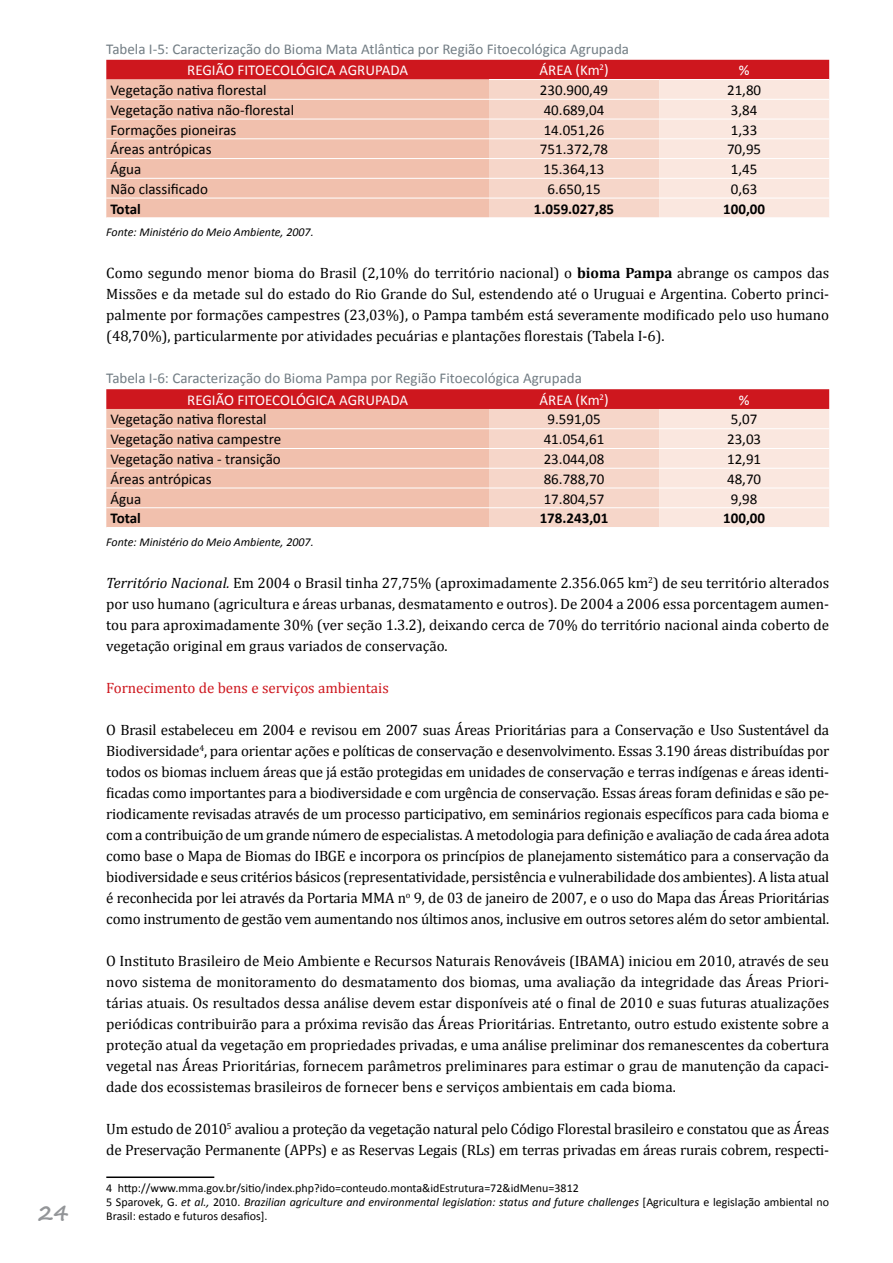
<style>
.page{position:relative;width:893px;height:1263px;background:#fff}
.page>*{position:absolute;margin:0;border:0;box-sizing:border-box;transform-origin:0 0}
.t1{font:700 21px "Segoe Print";color:#939598}
.t2{font:15px/21px "Cambria";letter-spacing:-.015em;color:#000;text-align:justify}
.t3{font:15px "Calibri";color:#000}
.t4{font:15px "Calibri";color:#727d84}
.t5{font:15px "Calibri";color:#fff}
.t6{font:700 15px "Calibri";color:#000}
.t7{font:15px "Cambria";color:#ce171e}
.t8{font:12px/14.4px "Calibri";color:#000}
.t9{font:italic 12px "Calibri";color:#000}
.s1{font-weight:700}
.s2{font-style:italic}
</style>
<div class="page">
<svg style="left:106px;top:60px;width:723px;height:157px;background:#efb7ab"></svg>
<hr style="left:106px;top:99px;width:383px;height:1px;background:#fff">
<hr style="left:489px;top:99px;width:170px;height:1px;background:#fff">
<hr style="left:106px;top:119px;width:383px;height:1px;background:#fff">
<hr style="left:659px;top:119px;width:170px;height:1px;background:#fff">
<hr style="left:106px;top:138px;width:383px;height:1px;background:#fff">
<hr style="left:489px;top:138px;width:170px;height:1px;background:#fff">
<hr style="left:659px;top:138px;width:170px;height:1px;background:#fff">
<hr style="left:106px;top:158px;width:383px;height:1px;background:#fff">
<hr style="left:489px;top:158px;width:170px;height:1px;background:#fff">
<hr style="left:659px;top:158px;width:170px;height:1px;background:#fff">
<hr style="left:106px;top:178px;width:383px;height:1px;background:#fff">
<hr style="left:489px;top:178px;width:170px;height:1px;background:#fff">
<hr style="left:659px;top:178px;width:170px;height:1px;background:#fff">
<hr style="left:106px;top:198px;width:383px;height:1px;background:#fff">
<hr style="left:489px;top:198px;width:170px;height:1px;background:#fff">
<hr style="left:659px;top:198px;width:170px;height:1px;background:#fff">
<hr style="left:489px;top:79px;width:170px;height:1px;background:#fff">
<hr style="left:489px;top:119px;width:170px;height:1px;background:#fff">
<hr style="left:659px;top:79px;width:170px;height:1px;background:#fff">
<hr style="left:659px;top:99px;width:170px;height:1px;background:#fff">
<svg style="left:106px;top:389px;width:723px;height:138px;background:#eeb3a8"></svg>
<hr style="left:106px;top:428px;width:383px;height:1px;background:#fff">
<hr style="left:489px;top:428px;width:170px;height:1px;background:#fff">
<hr style="left:659px;top:428px;width:170px;height:1px;background:#fff">
<hr style="left:106px;top:448px;width:383px;height:1px;background:#fff">
<hr style="left:489px;top:448px;width:170px;height:1px;background:#fff">
<hr style="left:659px;top:448px;width:170px;height:1px;background:#fff">
<hr style="left:106px;top:468px;width:383px;height:1px;background:#fff">
<hr style="left:489px;top:468px;width:170px;height:1px;background:#fff">
<hr style="left:659px;top:468px;width:170px;height:1px;background:#fff">
<hr style="left:106px;top:488px;width:383px;height:1px;background:#fff">
<hr style="left:489px;top:488px;width:170px;height:1px;background:#fff">
<hr style="left:659px;top:488px;width:170px;height:1px;background:#fff">
<hr style="left:106px;top:507px;width:383px;height:1px;background:#fff">
<hr style="left:489px;top:507px;width:170px;height:1px;background:#fff">
<hr style="left:659px;top:507px;width:170px;height:1px;background:#fff">
<hr style="left:106px;top:1176px;width:108px;height:2px;background:#000">
<p class="t4" style="left:106px;top:39px;width:524px">Tabela I-5: Caracterização do Bioma Mata Atlântica por Região Fitoecológica Agrupada</p>
<p class="t5" style="left:187px;top:61px;width:66px">Região Fitoecol</p>
<p class="t5" style="left:296px;top:61px;width:19px">ógica</p>
<p class="t5" style="left:339px;top:61px;width:19px">Agrupada</p>
<p class="t5" style="left:539px;top:61px;width:18px">Área</p>
<p class="t5" style="left:576px;top:61px;width:35px">(km<sup>2</sup>)</p>
<p class="t5" style="left:739px;top:61px;width:12px">%</p>
<p class="t3" style="left:111px;top:81px;width:158px">Vegetação nativa florestal</p>
<p class="t3" style="left:540px;top:81px;width:70px">230.900,49</p>
<p class="t3" style="left:727px;top:81px;width:36px">21,80</p>
<p class="t3" style="left:111px;top:101px;width:185px">Vegetação nativa não-florestal</p>
<p class="t3" style="left:544px;top:101px;width:62px">40.689,04</p>
<p class="t3" style="left:731px;top:101px;width:28px">3,84</p>
<p class="t3" style="left:111px;top:120px;width:127px">Formações pioneiras</p>
<p class="t3" style="left:544px;top:120px;width:62px">14.051,26</p>
<p class="t3" style="left:731px;top:120px;width:28px">1,33</p>
<p class="t3" style="left:111px;top:140px;width:103px">Áreas antrópicas</p>
<p class="t3" style="left:540px;top:140px;width:70px">751.372,78</p>
<p class="t3" style="left:727px;top:140px;width:36px">70,95</p>
<p class="t3" style="left:111px;top:160px;width:32px">Água</p>
<p class="t3" style="left:544px;top:160px;width:62px">15.364,13</p>
<p class="t3" style="left:731px;top:160px;width:28px">1,45</p>
<p class="t3" style="left:111px;top:180px;width:99px">Não classificado</p>
<p class="t3" style="left:547px;top:180px;width:55px">6.650,15</p>
<p class="t3" style="left:731px;top:180px;width:28px">0,63</p>
<p class="t6" style="left:111px;top:199px;width:32px">Total</p>
<p class="t6" style="left:534px;top:199px;width:82px">1.059.027,85</p>
<p class="t6" style="left:723px;top:199px;width:43px">100,00</p>
<p class="t9" style="left:106px;top:225px;width:209px">Fonte: Ministério do Meio Ambiente, 2007.</p>
<p class="t2" style="left:106px;top:263px;width:724px">Como segundo menor bioma do Brasil (2,10% do território nacional) o <span class="s1">bioma Pampa</span> abrange os campos das Missões e da metade sul do estado do Rio Grande do Sul, estendendo até o Uruguai e Argentina. Coberto princi&shy;palmente por formações campestres (23,03%), o Pampa também está severamente modificado pelo uso humano (48,70%), particularmente por atividades pecuárias e plantações florestais (Tabela I-6).</p>
<p class="t4" style="left:106px;top:369px;width:477px">Tabela I-6: Caracterização do Bioma Pampa por Região Fitoecológica Agrupada</p>
<p class="t5" style="left:187px;top:390px;width:66px">Região Fitoecol</p>
<p class="t5" style="left:296px;top:390px;width:19px">ógica</p>
<p class="t5" style="left:339px;top:390px;width:19px">Agrupada</p>
<p class="t5" style="left:539px;top:390px;width:18px">Área</p>
<p class="t5" style="left:576px;top:390px;width:35px">(km<sup>2</sup>)</p>
<p class="t5" style="left:739px;top:390px;width:12px">%</p>
<p class="t3" style="left:111px;top:410px;width:158px">Vegetação nativa florestal</p>
<p class="t3" style="left:547px;top:410px;width:55px">9.591,05</p>
<p class="t3" style="left:731px;top:410px;width:28px">5,07</p>
<p class="t3" style="left:111px;top:430px;width:172px">Vegetação nativa campestre</p>
<p class="t3" style="left:544px;top:430px;width:62px">41.054,61</p>
<p class="t3" style="left:727px;top:430px;width:36px">23,03</p>
<p class="t3" style="left:111px;top:450px;width:172px">Vegetação nativa - transição</p>
<p class="t3" style="left:544px;top:450px;width:62px">23.044,08</p>
<p class="t3" style="left:727px;top:450px;width:36px">12,91</p>
<p class="t3" style="left:111px;top:469px;width:103px">Áreas antrópicas</p>
<p class="t3" style="left:544px;top:469px;width:62px">86.788,70</p>
<p class="t3" style="left:727px;top:469px;width:36px">48,70</p>
<p class="t3" style="left:111px;top:489px;width:32px">Água</p>
<p class="t3" style="left:544px;top:489px;width:62px">17.804,57</p>
<p class="t3" style="left:731px;top:489px;width:28px">9,98</p>
<p class="t6" style="left:111px;top:509px;width:32px">Total</p>
<p class="t6" style="left:540px;top:509px;width:70px">178.243,01</p>
<p class="t6" style="left:723px;top:509px;width:43px">100,00</p>
<p class="t9" style="left:106px;top:534px;width:209px">Fonte: Ministério do Meio Ambiente, 2007.</p>
<p class="t2" style="left:106px;top:572px;width:724px"><span class="s2">Território Nacional.</span> Em 2004 o Brasil tinha 27,75% (aproximadamente 2.356.065 km<sup>2</sup>) de seu território alterados por uso humano (agricultura e áreas urbanas, desmatamento e outros). De 2004 a 2006 essa porcentagem aumen&shy;tou para aproximadamente 30% (ver seção 1.3.2), deixando cerca de 70% do território nacional ainda coberto de vegetação original em graus variados de conservação.</p>
<p class="t7" style="left:106px;top:679px;width:284px">Fornecimento de bens e serviços ambientais</p>
<p class="t2" style="left:106px;top:719px;width:724px">O Brasil estabeleceu em 2004 e revisou em 2007 suas Áreas Prioritárias para a Conservação e Uso Sustentável da Biodiversidade<sup>4</sup>, para orientar ações e políticas de conservação e desenvolvimento. Essas 3.190 áreas distribuídas por todos os biomas incluem áreas que já estão protegidas em unidades de conservação e terras indígenas e áreas identi&shy;ficadas como importantes para a biodiversidade e com urgência de conservação. Essas áreas foram definidas e são pe&shy;riodicamente revisadas através de um processo participativo, em seminários regionais específicos para cada bioma e com a contribuição de um grande número de especialistas. A metodologia para definição e avaliação de cada área adota como base o Mapa de Biomas do IBGE e incorpora os princípios de planejamento sistemático para a conservação da biodiversidade e seus critérios básicos (representatividade, persistência e vulnerabilidade dos ambientes). A lista atual é reconhecida por lei através da Portaria MMA n<sup>o</sup> 9, de 03 de janeiro de 2007, e o uso do Mapa das Áreas Prioritárias como instrumento de gestão vem aumentando nos últimos anos, inclusive em outros setores além do setor ambiental.</p>
<p class="t2" style="left:106px;top:950px;width:724px">O Instituto Brasileiro de Meio Ambiente e Recursos Naturais Renováveis (IBAMA) iniciou em 2010, através de seu novo sistema de monitoramento do desmatamento dos biomas, uma avaliação da integridade das Áreas Priori&shy;tárias atuais. Os resultados dessa análise devem estar disponíveis até o final de 2010 e suas futuras atualizações periódicas contribuirão para a próxima revisão das Áreas Prioritárias. Entretanto, outro estudo existente sobre a proteção atual da vegetação em propriedades privadas, e uma análise preliminar dos remanescentes da cobertura vegetal nas Áreas Prioritárias, fornecem parâmetros preliminares para estimar o grau de manutenção da capaci&shy;dade dos ecossistemas brasileiros de fornecer bens e serviços ambientais em cada bioma.</p>
<p class="t2" style="left:106px;top:1118px;width:724px">Um estudo de 2010<sup>5</sup> avaliou a proteção da vegetação natural pelo Código Florestal brasileiro e constatou que as Áreas de Preservação Permanente (APPs) e as Reservas Legais (RLs) em terras privadas em áreas rurais cobrem, respecti-</p>
<p class="t8" style="left:106px;top:1180px;width:724px">4 http://www.mma.gov.br/sitio/index.php?ido=conteudo.monta&amp;idEstrutura=72&amp;idMenu=3812<br>5 Sparovek, G. <span class="s2">et al.,</span> 2010. <span class="s2">Brazilian agriculture and environmental legislation: status and future challenges</span> [Agricultura e legislação ambiental no</p>
<h1 class="t1" style="left:38px;top:1194px;width:32px">24</h1>
<p class="t8" style="left:106px;top:1209px;width:163px">Brasil: estado e futuros desafios].</p>
</div>
